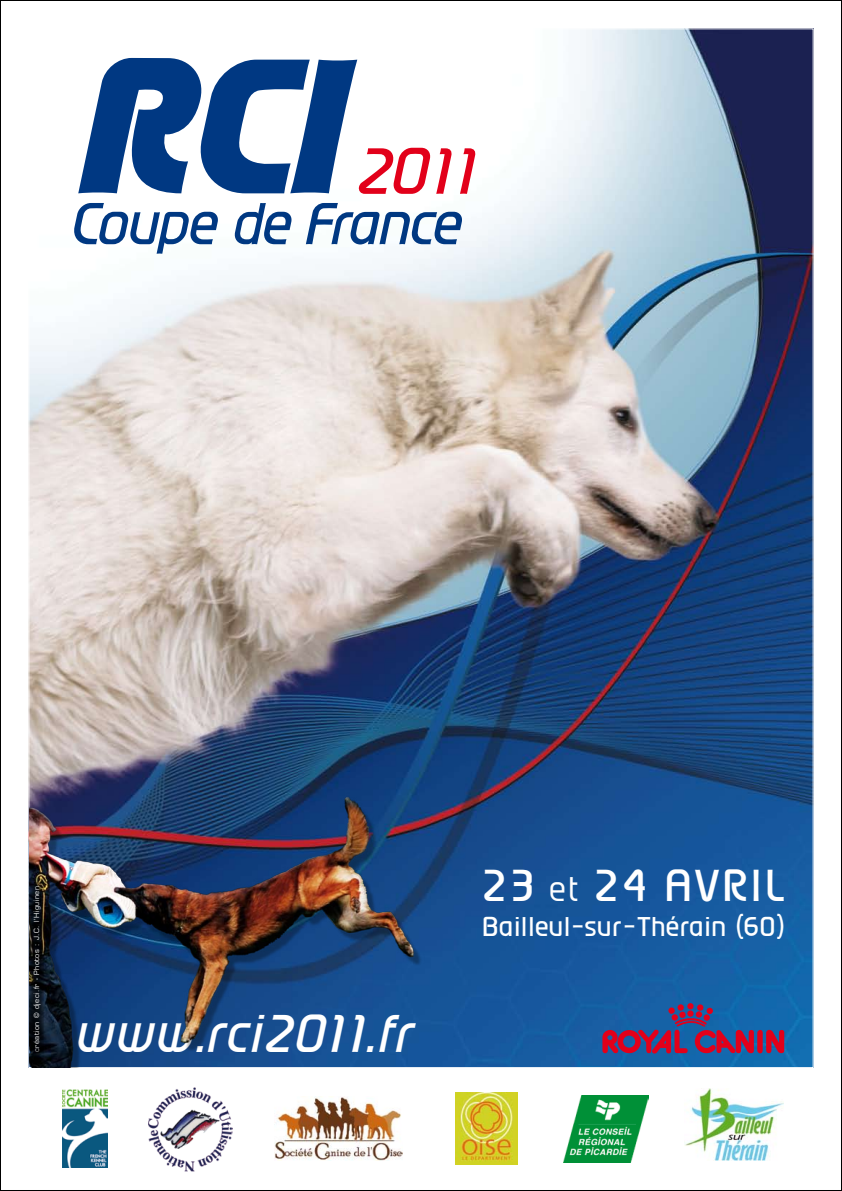
<style>
.page{position:relative;width:842px;height:1191px;background:#fff}
.page>*{position:absolute;margin:0;border:0;box-sizing:border-box;transform-origin:0 0}
.t1{font:italic 900 169.2px "Prosper";color:#003882}
.t2{font:italic 500 57.6px "Prosper";color:#e2001a}
.t3{font:italic 500 52.2px "Prosper";color:#003882}
.t4{font:italic 500 46.9px "Prosper";letter-spacing:.05em;color:#fff}
.t5{font:500 39.6px "Prosper";letter-spacing:.1em;color:#fff}
.t6{font:500 24px "Prosper";letter-spacing:.05em;color:#fff}
.t7{font:7px "Eurostile LT";letter-spacing:.07em;color:#fff}
.s1{font-weight:400;font-size:30.3px}
</style>
<div class="page">
<img style="left:30px;top:30px;width:782px;height:1036px">
<svg style="left:602px;top:1003px;width:182px;height:51px;background:#52467e"></svg>
<img style="left:62px;top:1089px;width:46px;height:78px">
<img style="left:29px;top:770px;width:402px;height:297px">
<svg style="left:29px;top:882px;width:15px;height:172px;background:#0f1114"></svg>
<img style="left:149px;top:1087px;width:83px;height:84px">
<img style="left:455px;top:1092px;width:63px;height:72px">
<img style="left:564px;top:1095px;width:85px;height:67px">
<img style="left:274px;top:1096px;width:129px;height:64px">
<img style="left:685px;top:1088px;width:99px;height:72px">
<h1 class="t1" style="left:78px;top:9px;width:264px">RCI</h1>
<h2 class="t2" style="left:355px;top:134px;width:121px">2011</h2>
<h3 class="t3" style="left:71px;top:190px;width:392px">Coupe de France</h3>
<p class="t7" style="left:32px;top:1052px;width:167px;rotate:-90deg">création © djeci.fr - Photos : J.C. l’Higuinen</p>
<h3 class="t4" style="left:76px;top:1003px;width:337px">www.rci2011.fr</h3>
<h3 class="t5" style="left:483px;top:860px;width:304px">23 <span class="s1">et</span> 24 avril</h3>
<h3 class="t6" style="left:484px;top:911px;width:303px">Bailleul-sur-Thérain (60)</h3>
</div>
